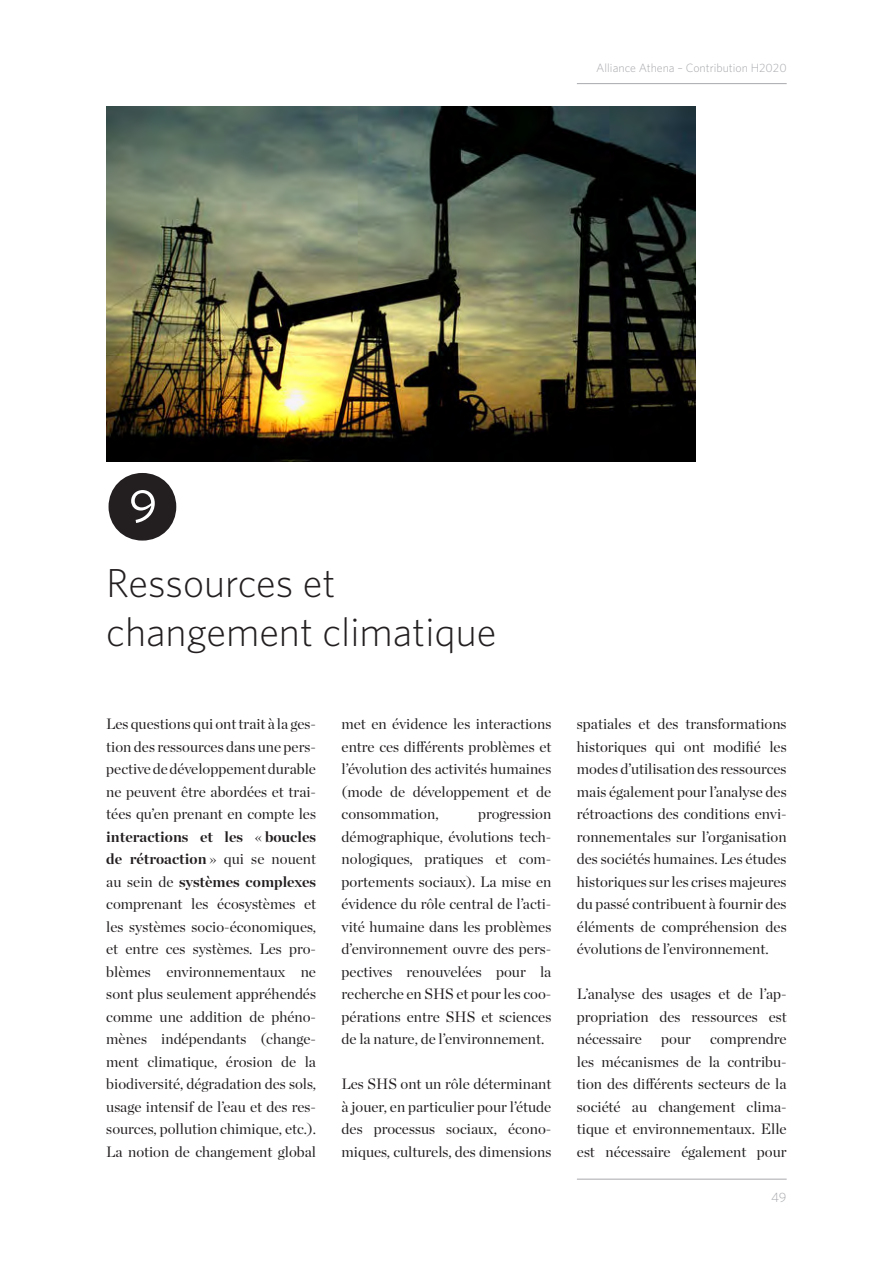
<style>
.page{position:relative;width:893px;height:1263px;background:#fff}
.page>*{position:absolute;margin:0;border:0;box-sizing:border-box;transform-origin:0 0}
.Titre_partie_chiffre{font:72px "Whitney Index Black Round Lt 1";color:#231f20}
.Titre_2{font:300 40.5px/48.6px "Whitney HTF";color:#231f20}
.Corps_de_texte{font:15px/22.5px "Chronicle Display";color:#231f20;text-align:justify}
.t1{font:300 13.5px "Whitney HTF";color:#a8a9ad}
.t2{font:300 12px "Whitney HTF";color:#a8a9ad}
.s1{font-weight:700}
</style>
<div class="page">
<hr style="left:577px;top:1179px;width:210px;height:1px;background:#a8a9ad">
<hr style="left:577px;top:83px;width:210px;height:1px;background:#a8a9ad">
<img style="left:106px;top:106px;width:589px;height:355px">
<p class="t2" style="left:596px;top:61px;width:192px">Alliance Athena – Contribution H2020</p>
<p class="Titre_partie_chiffre" style="left:106px;top:473px;width:74px">9</p>
<p class="Titre_2" style="left:106px;top:558px;width:392px">Ressources et changement climatique</p>
<p class="Corps_de_texte" style="left:106px;top:711px;width:211px">Les questions qui ont trait à la ges&shy;tion des ressources dans une pers&shy;pective de développement durable ne peuvent être abordées et trai&shy;tées qu’en prenant en compte les <span class="s1">interactions et les</span> « <span class="s1">boucles de rétroaction</span> » qui se nouent au sein de <span class="s1">systèmes complexes </span>comprenant les écosystèmes et les systèmes socio-économiques, et entre ces systèmes. Les pro&shy;blèmes environnementaux ne sont plus seulement appréhendés comme une addition de phéno&shy;mènes indépendants (change&shy;ment climatique, érosion de la biodiversité, dégradation des sols, usage intensif de l’eau et des res&shy;sources, pollution chimique, etc.).<br>La notion de changement global</p>
<p class="Corps_de_texte" style="left:342px;top:711px;width:211px">met en évidence les interactions entre ces différents problèmes et l’évolution des activités humaines (mode de développement et de consommation,</p>
<p class="Corps_de_texte" style="left:342px;top:801px;width:211px;text-indent:136px">progression démographique, évolutions tech&shy;nologiques, pratiques et com&shy;portements sociaux). La mise en évidence du rôle central de l’acti&shy;vité humaine dans les problèmes d’environnement ouvre des pers&shy;pectives renouvelées pour la recherche en SHS et pour les coo&shy;pérations entre SHS et sciences de la nature, de l’environnement.</p>
<p class="Corps_de_texte" style="left:342px;top:1071px;width:211px">Les SHS ont un rôle déterminant à jouer, en particulier pour l’étude des processus sociaux, écono&shy;miques, culturels, des dimensions</p>
<p class="Corps_de_texte" style="left:577px;top:711px;width:211px">spatiales et des transformations historiques qui ont modifié les modes d’utilisation des ressources mais également pour l’analyse des rétroactions des conditions envi&shy;ronnementales sur l’organisation des sociétés humaines. Les études historiques sur les crises majeures du passé contribuent à fournir des éléments de compréhension des évolutions de l’environnement.</p>
<p class="Corps_de_texte" style="left:577px;top:981px;width:211px">L’analyse des usages et de l’ap&shy;propriation des ressources est nécessaire</p>
<p class="Corps_de_texte" style="left:577px;top:1026px;width:211px;text-indent:133px">comprendre les mécanismes de la contribu&shy;tion des différents secteurs de la société au changement clima&shy;tique et environnementaux. Elle est nécessaire également pour</p>
<p class="Corps_de_texte" style="left:661px;top:1026px;width:31px">pour</p>
<p class="t1" style="left:771px;top:1189px;width:17px">49</p>
</div>
